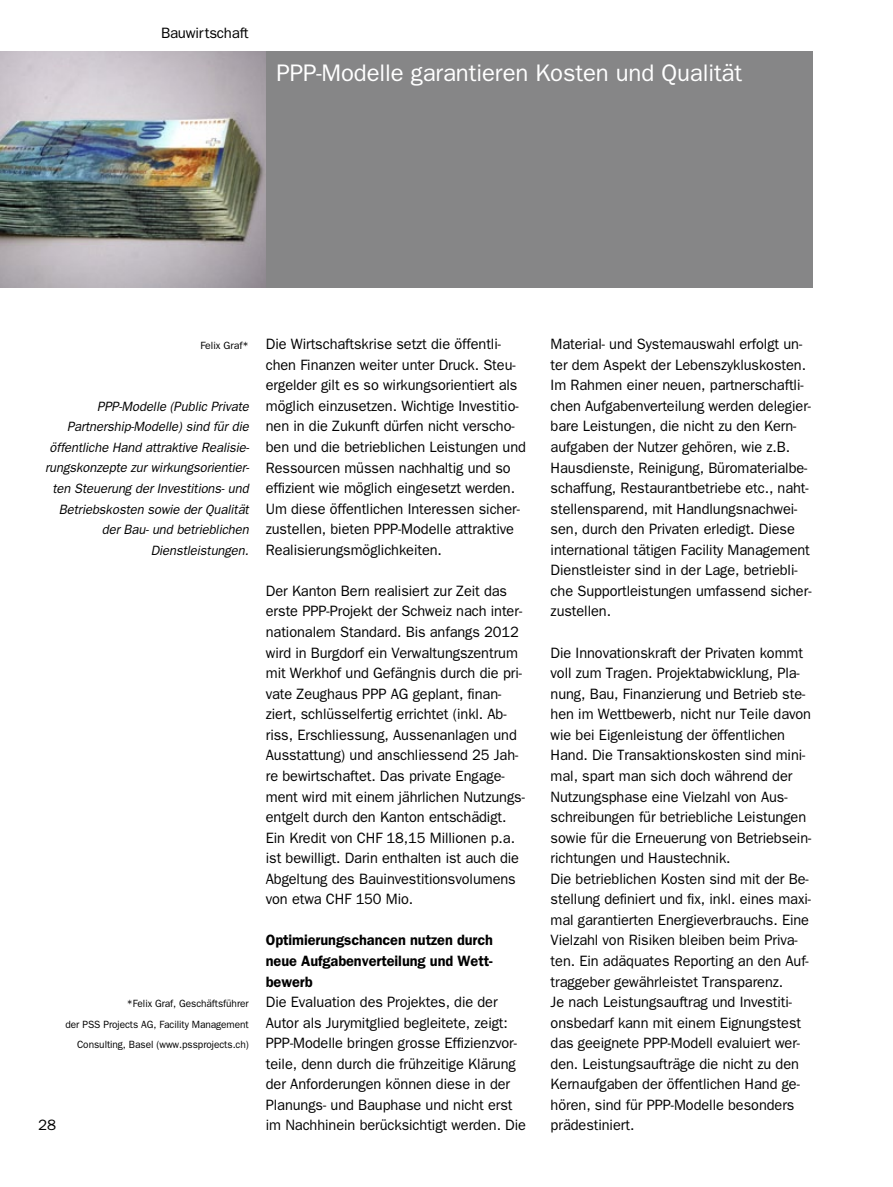
<style>
.page{position:relative;width:893px;height:1187px;background:#fff}
.page>*{position:absolute;margin:0;border:0;box-sizing:border-box;transform-origin:0 0}
.t1{font:24px "Franklin Gothic";letter-spacing:-.005em;color:#fff}
.t2{font:15px/20.5px "Franklin Gothic";letter-spacing:-.005em;color:#000}
.t3{font:600 15px/20.5px "Franklin Gothic";letter-spacing:-.005em;color:#000;text-align:justify}
.t4{font:italic 13.5px/20.5px "Franklin Gothic";letter-spacing:-.005em;color:#000;text-align:right;scale:.96 1}
.t5{font:10.5px/20.5px "Franklin Gothic";letter-spacing:-.005em;color:#000;text-align:right;scale:.96 1}
.t6{font:10.5px "Franklin Gothic";letter-spacing:-.005em;color:#000}
</style>
<div class="page">
<img style="left:0;top:51px;width:266px;height:236px">
<div style="left:266px;top:51px;width:546px;height:236px;background:#868687"></div>
<p class="t2" style="left:161px;top:23px;width:89px">Bauwirtschaft</p>
<h1 class="t1" style="left:276px;top:59px;width:467px">PPP-Modelle garantieren Kosten und Qualität</h1>
<p class="t2" style="left:266px;top:334px;width:262px">Die Wirtschaftskrise setzt die öffentli&shy;chen Finanzen weiter unter Druck. Steu&shy;ergelder gilt es so wirkungsorientiert als möglich einzusetzen. Wichtige Investitio&shy;nen in die Zukunft dürfen nicht verscho&shy;ben und die betrieblichen Leistungen und Ressourcen müssen nachhaltig und so effizient wie möglich eingesetzt werden.<br>Um diese öffentlichen Interessen sicher&shy;zustellen, bieten PPP-Modelle attraktive Realisierungsmöglichkeiten.</p>
<p class="t2" style="left:266px;top:580px;width:261px">Der Kanton Bern realisiert zur Zeit das erste PPP-Projekt der Schweiz nach inter&shy;nationalem Standard. Bis anfangs 2012 wird in Burgdorf ein Verwaltungszentrum mit Werkhof und Gefängnis durch die pri&shy;vate Zeughaus PPP AG geplant, finan&shy;ziert, schlüsselfertig errichtet (inkl. Ab&shy;riss, Erschliessung, Aussenanlagen und Ausstattung) und anschliessend 25 Jah&shy;re bewirtschaftet. Das private Engage&shy;ment wird mit einem jährlichen Nutzungs&shy;entgelt durch den Kanton entschädigt.<br>Ein Kredit von CHF 18,15 Millionen p.a. ist bewilligt. Darin enthalten ist auch die Abgeltung des Bauinvestitionsvolumens von etwa CHF 150 Mio.</p>
<p class="t3" style="left:266px;top:929px;width:229px">Optimierungschancen nutzen durch neue Aufgabenverteilung und Wett&shy;bewerb</p>
<p class="t2" style="left:266px;top:991px;width:262px">Die Evaluation des Projektes, die der Autor als Jurymitglied begleitete, zeigt:<br>PPP-Modelle bringen grosse Effizienzvor&shy;teile, denn durch die frühzeitige Klärung der Anforderungen können diese in der Planungs- und Bauphase und nicht erst im Nachhinein berücksichtigt werden. Die</p>
<p class="t6" style="left:200px;top:339px;width:50px">Felix Graf*</p>
<p class="t2" style="left:551px;top:334px;width:262px">Material- und Systemauswahl erfolgt un&shy;ter dem Aspekt der Lebenszykluskosten.<br>Im Rahmen einer neuen, partnerschaftli&shy;chen Aufgabenverteilung werden delegier&shy;bare Leistungen, die nicht zu den Kern&shy;aufgaben der Nutzer gehören, wie z.B.<br>Hausdienste, Reinigung, Büromaterialbe&shy;schaffung, Restaurantbetriebe etc., naht&shy;stellensparend, mit Handlungsnachwei&shy;sen, durch den Privaten erledigt. Diese international tätigen Facility Management Dienstleister sind in der Lage, betriebli&shy;che Supportleistungen umfassend sicher&shy;zustellen.</p>
<p class="t2" style="left:551px;top:642px;width:262px">Die Innovationskraft der Privaten kommt voll zum Tragen. Projektabwicklung, Pla&shy;nung, Bau, Finanzierung und Betrieb ste&shy;hen im Wettbewerb, nicht nur Teile davon wie bei Eigenleistung der öffentlichen Hand. Die Transaktionskosten sind mini&shy;mal, spart man sich doch während der Nutzungsphase eine Vielzahl von Aus&shy;schreibungen für betriebliche Leistungen sowie für die Erneuerung von Betriebsein&shy;richtungen und Haustechnik.<br>Die betrieblichen Kosten sind mit der Be&shy;stellung definiert und fix, inkl. eines maxi&shy;mal garantierten Energieverbrauchs. Eine Vielzahl von Risiken bleiben beim Priva&shy;ten. Ein adäquates Reporting an den Auf&shy;traggeber gewährleistet Transparenz.<br>Je nach Leistungsauftrag und Investiti&shy;onsbedarf kann mit einem Eignungstest das geeignete PPP-Modell evaluiert wer&shy;den. Leistungsaufträge die nicht zu den Kernaufgaben der öffentlichen Hand ge&shy;hören, sind für PPP-Modelle besonders prädestiniert.</p>
<p class="t4" style="left:45px;top:396px;width:214px">PPP-Modelle (Public Private Partnership-Modelle) sind für die öffentliche Hand attraktive Realisie&shy;rungskonzepte zur wirkungsorientier&shy;ten Steuerung der Investitions- und Betriebskosten sowie der Qualität der Bau- und betrieblichen Dienstleistungen.</p>
<p class="t5" style="left:66px;top:993px;width:192px">*Felix Graf, Geschäftsführer<br>der PSS Projects AG, Facility Management<br>Consulting, Basel (www.pssprojects.ch)</p>
<p class="t2" style="left:38px;top:1114px;width:19px">28</p>
</div>
